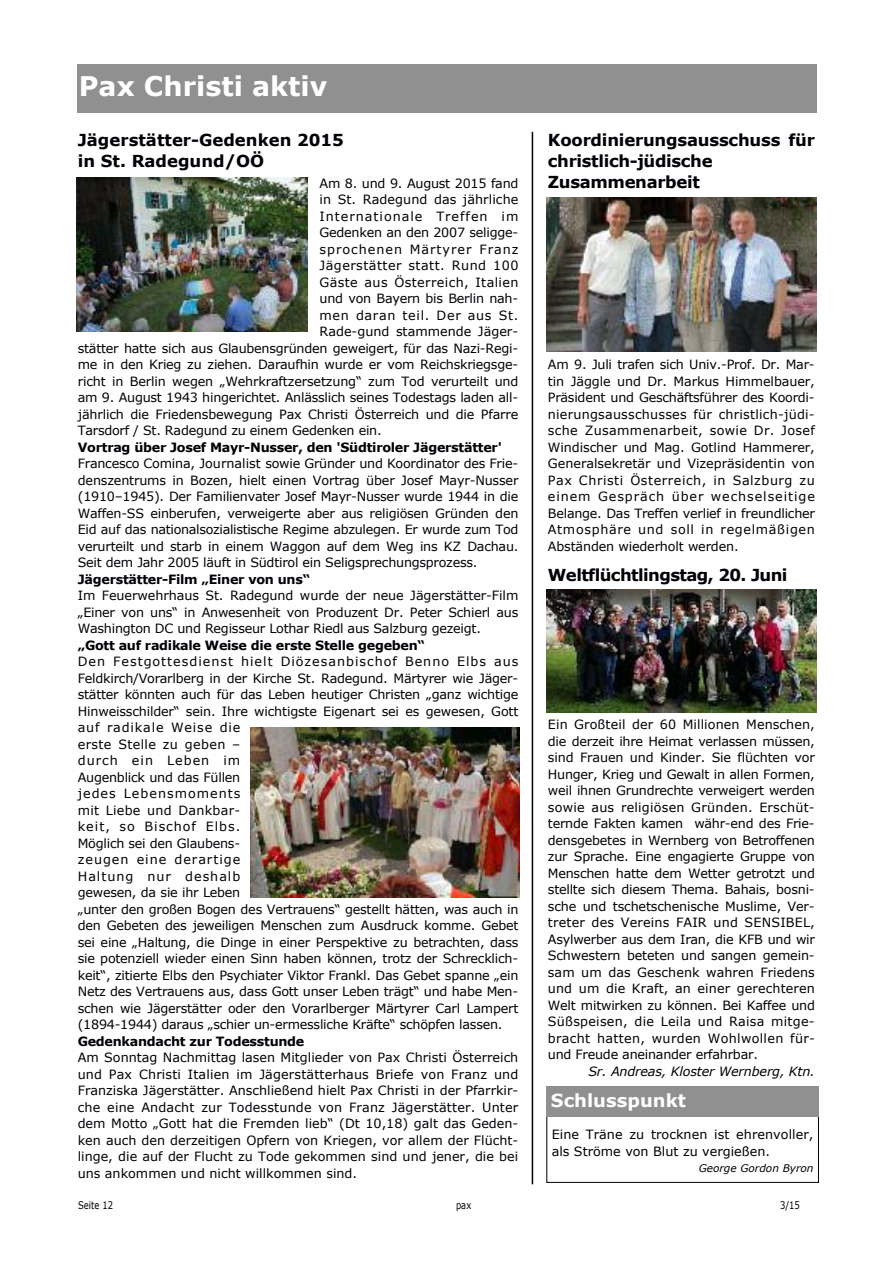
<style>
.page{position:relative;width:893px;height:1263px;background:#fff}
.page>*{position:absolute;margin:0;border:0;box-sizing:border-box;transform-origin:0 0}
.t1{font:700 27px "Verdana";color:#fff}
.t2{font:700 18px "Verdana";color:#fff}
.t3{font:700 16.5px/21px "Verdana";letter-spacing:-.015em;color:#000006}
.t4{font:700 16.5px "Verdana";letter-spacing:-.035em;color:#000006}
.t5{font:12.75px/16.5px "Verdana";letter-spacing:-.02em;color:#000006;text-align:justify}
.t6{font:700 12.75px "Verdana";letter-spacing:-.02em;color:#000006}
.t7{font:12.75px/16.5px "Verdana";letter-spacing:.005em;color:#000006}
.t8{font:12.75px "Verdana";letter-spacing:.075em;color:#000006}
.t9{font:italic 12.75px "Verdana";letter-spacing:-.015em;color:#000006}
.t10{font:12.75px "Verdana";letter-spacing:.03em;color:#000006}
.t11{font:12.75px "Verdana";letter-spacing:.035em;color:#000006}
.t12{font:12.75px "Verdana";color:#000006}
.t13{font:12.75px "Verdana";letter-spacing:.05em;color:#000006}
.t14{font:italic 10.5px "Verdana";color:#000006}
.t15{font:10.5px "Verdana";color:#000006;scale:.8 1}
</style>
<div class="page">
<div style="left:77px;top:64px;width:739px;height:49px;background:#909091"></div>
<hr style="left:532px;top:132px;width:1px;height:1052px;background:#000006">
<div style="left:546px;top:1086px;width:273px;height:97px;border:1px solid #000006"></div>
<div style="left:546px;top:1086px;width:273px;height:31px;background:#909091"></div>
<img style="left:546px;top:197px;width:270px;height:154px">
<img style="left:251px;top:728px;width:269px;height:169px">
<img style="left:546px;top:589px;width:270px;height:124px">
<img style="left:77px;top:177px;width:230px;height:154px">
<h1 class="t1" style="left:79px;top:69px;width:250px">Pax Christi aktiv</h1>
<p class="t3" style="left:78px;top:129px;width:268px">Jägerstätter-Gedenken 2015 in St. Radegund/OÖ</p>
<p class="t5" style="left:319px;top:174px;width:200px">Am 8. und 9. August 2015 fand</p>
<p class="t7" style="left:319px;top:191px;width:200px">in St. Radegund das jährliche</p>
<p class="t8" style="left:319px;top:208px;width:200px">Internationale Treffen im</p>
<p class="t5" style="left:319px;top:224px;width:200px">Gedenken an den 2007 seligge-</p>
<p class="t8" style="left:319px;top:241px;width:200px">sprochenen Märtyrer Franz</p>
<p class="t11" style="left:319px;top:257px;width:200px">Jägerstätter statt. Rund 100</p>
<p class="t10" style="left:319px;top:274px;width:200px">Gäste aus Österreich, Italien</p>
<p class="t5" style="left:319px;top:290px;width:200px">und von Bayern bis Berlin nah-</p>
<p class="t13" style="left:319px;top:307px;width:200px">men daran teil. Der aus St.</p>
<p class="t12" style="left:319px;top:323px;width:200px">Rade-gund stammende Jäger-</p>
<p class="t5" style="left:78px;top:339px;width:442px">stätter hatte sich aus Glaubensgründen geweigert, für das Nazi-Regi-</p>
<p class="t5" style="left:78px;top:356px;width:442px">me in den Krieg zu ziehen. Daraufhin wurde er vom Reichskriegsge-</p>
<p class="t5" style="left:78px;top:372px;width:442px">richt in Berlin wegen „Wehrkraftzersetzung“ zum Tod verurteilt und</p>
<p class="t5" style="left:78px;top:389px;width:442px">am 9. August 1943 hingerichtet. Anlässlich seines Todestags laden all-</p>
<p class="t5" style="left:78px;top:405px;width:442px">jährlich die Friedensbewegung Pax Christi Österreich und die Pfarre</p>
<p class="t5" style="left:78px;top:422px;width:305px">Tarsdorf / St. Radegund zu einem Gedenken ein.</p>
<p class="t6" style="left:78px;top:439px;width:426px">Vortrag über Josef Mayr-Nusser, den 'Südtiroler Jägerstätter'</p>
<p class="t5" style="left:78px;top:455px;width:442px">Francesco Comina, Journalist sowie Gründer und Koordinator des Frie&shy;denszentrums in Bozen, hielt einen Vortrag über Josef Mayr-Nusser (1910–1945). Der Familienvater Josef Mayr-Nusser wurde 1944 in die Waffen-SS einberufen, verweigerte aber aus religiösen Gründen den Eid auf das nationalsozialistische Regime abzulegen. Er wurde zum Tod verurteilt und starb in einem Waggon auf dem Weg ins KZ Dachau.<br>Seit dem Jahr 2005 läuft in Südtirol ein Seligsprechungsprozess.</p>
<p class="t6" style="left:78px;top:571px;width:234px">Jägerstätter-Film „Einer von uns“</p>
<p class="t5" style="left:78px;top:587px;width:442px">Im Feuerwehrhaus St. Radegund wurde der neue Jägerstätter-Film „Einer von uns“ in Anwesenheit von Produzent Dr. Peter Schierl aus Washington DC und Regisseur Lothar Riedl aus Salzburg gezeigt.</p>
<p class="t6" style="left:78px;top:637px;width:349px">„Gott auf radikale Weise die erste Stelle gegeben“</p>
<p class="t5" style="left:78px;top:653px;width:442px;text-align:left">Den Festgottesdienst hielt Diözesanbischof Benno Elbs aus Feldkirch/Vorarlberg in der Kirche St. Radegund. Märtyrer wie Jäger&shy;stätter könnten auch für das Leben heutiger Christen „ganz wichtige Hinweisschilder“ sein. Ihre wichtigste Eigenart sei es gewesen, Gott auf radikale Weise die<br>erste Stelle zu geben –<br>durch ein Leben im<br>Augenblick und das Füllen<br>jedes Lebensmoments<br>mit Liebe und Dankbar-<br>keit, so Bischof Elbs.<br>Möglich sei den Glaubens-<br>zeugen eine derartige<br>Haltung nur deshalb<br>gewesen, da sie ihr Leben<br>„unter den großen Bogen des Vertrauens“ gestellt hätten, was auch in den Gebeten des jeweiligen Menschen zum Ausdruck komme. Gebet sei eine „Haltung, die Dinge in einer Perspektive zu betrachten, dass sie potenziell wieder einen Sinn haben können, trotz der Schrecklich&shy;keit“, zitierte Elbs den Psychiater Viktor Frankl. Das Gebet spanne „ein Netz des Vertrauens aus, dass Gott unser Leben trägt“ und habe Men&shy;schen wie Jägerstätter oder den Vorarlberger Märtyrer Carl Lampert (1894-1944) daraus „schier un-ermessliche Kräfte“ schöpfen lassen.</p>
<p class="t6" style="left:78px;top:1033px;width:228px">Gedenkandacht zur Todesstunde</p>
<p class="t5" style="left:78px;top:1049px;width:442px">Am Sonntag Nachmittag lasen Mitglieder von Pax Christi Österreich und Pax Christi Italien im Jägerstätterhaus Briefe von Franz und Franziska Jägerstätter. Anschließend hielt Pax Christi in der Pfarrkir&shy;che eine Andacht zur Todesstunde von Franz Jägerstätter. Unter dem Motto „Gott hat die Fremden lieb“ (Dt 10,18) galt das Geden&shy;ken auch den derzeitigen Opfern von Kriegen, vor allem der Flücht&shy;linge, die auf der Flucht zu Tode gekommen sind und jener, die bei uns ankommen und nicht willkommen sind.</p>
<p class="t3" style="left:548px;top:129px;width:268px">Koordinierungsausschuss für christlich-jüdische<br>Zusammenarbeit</p>
<p class="t5" style="left:548px;top:356px;width:269px">Am 9. Juli trafen sich Univ.-Prof. Dr. Mar&shy;tin Jäggle und Dr. Markus Himmelbauer, Präsident und Geschäftsführer des Koordi&shy;nierungsausschusses für christlich-jüdi&shy;sche Zusammenarbeit, sowie Dr. Josef Windischer und Mag. Gotlind Hammerer, Generalsekretär und Vizepräsidentin von Pax Christi Österreich, in Salzburg zu einem Gespräch über wechselseitige Belange. Das Treffen verlief in freundlicher Atmosphäre und soll in regelmäßigen Abständen wiederholt werden.</p>
<p class="t4" style="left:548px;top:564px;width:241px">Weltflüchtlingstag, 20. Juni</p>
<p class="t5" style="left:548px;top:716px;width:269px">Ein Großteil der 60 Millionen Menschen, die derzeit ihre Heimat verlassen müssen, sind Frauen und Kinder. Sie flüchten vor Hunger, Krieg und Gewalt in allen Formen, weil ihnen Grundrechte verweigert werden sowie aus religiösen Gründen. Erschüt&shy;ternde Fakten kamen währ-end des Frie&shy;densgebetes in Wernberg von Betroffenen zur Sprache. Eine engagierte Gruppe von Menschen hatte dem Wetter getrotzt und stellte sich diesem Thema. Bahais, bosni&shy;sche und tschetschenische Muslime, Ver&shy;treter des Vereins FAIR und SENSIBEL, Asylwerber aus dem Iran, die KFB und wir Schwestern beteten und sangen gemein&shy;sam um das Geschenk wahren Friedens und um die Kraft, an einer gerechteren Welt mitwirken zu können. Bei Kaffee und Süßspeisen, die Leila und Raisa mitge&shy;bracht hatten, wurden Wohlwollen für&shy;und Freude aneinander erfahrbar.</p>
<p class="t9" style="left:588px;top:1063px;width:228px">Sr. Andreas, Kloster Wernberg, Ktn.</p>
<h2 class="t2" style="left:551px;top:1088px;width:137px">Schlusspunkt</h2>
<p class="t7" style="left:552px;top:1126px;width:263px">Eine Träne zu trocknen ist ehrenvoller, als Ströme von Blut zu vergießen.</p>
<p class="t14" style="left:699px;top:1162px;width:116px">George Gordon Byron</p>
<p class="t15" style="left:78px;top:1198px;width:45px">Seite 12</p>
<p class="t15" style="left:456px;top:1198px;width:21px">pax</p>
<p class="t15" style="left:780px;top:1198px;width:26px">3/15</p>
</div>
